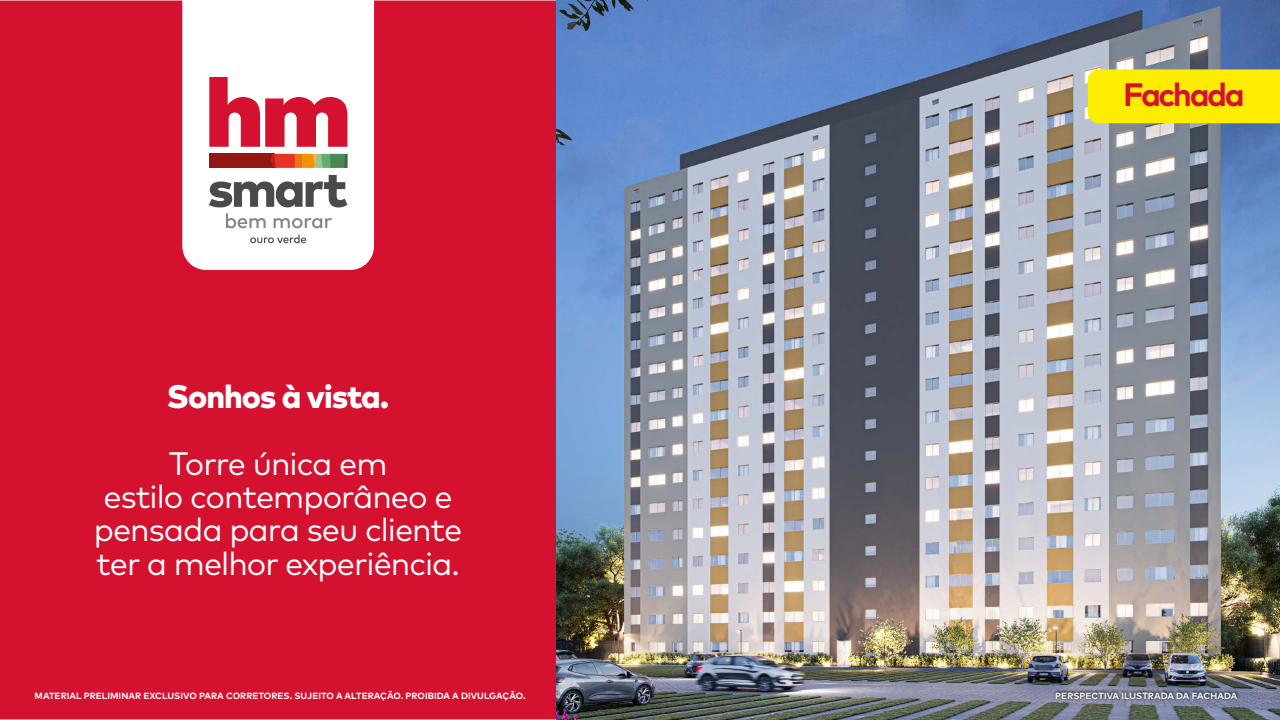
<style>
.page{position:relative;width:1280px;height:720px;background:#fff}
.page>*{position:absolute;margin:0;border:0;box-sizing:border-box;transform-origin:0 0}
.t1{font:32.5px/33.2px "Mark Pro";letter-spacing:-.03em;color:#fff;text-align:center}
.t2{font:800 32.5px "Mark Pro";letter-spacing:-.03em;color:#fff}
.t3{font:700 32.5px "Mark Pro";letter-spacing:-.075em;color:#d51130}
.t4{font:700 9px "Mark Pro";letter-spacing:.005em;color:#fff}
</style>
<div class="page">
<div style="left:0;top:0;width:556px;height:720px;background:#d51130"></div>
<img style="left:556px;top:0;width:724px;height:720px">
<div style="left:0;top:110px;width:332px;height:173px;background:#d51130"></div>
<div style="left:1088px;top:69px;width:192px;height:54px;background:#ffed00"></div>
<div style="left:1053px;top:690px;width:187px;height:11px;background:#000;opacity:.6"></div>
<svg style="left:182px;top:0;width:192px;height:270px"></svg>
<svg style="left:209px;top:175px;width:138px;height:32px"></svg>
<div style="left:209px;top:154px;width:66px;height:14px;background:#931813"></div>
<svg style="left:271px;top:154px;width:76px;height:14px"></svg>
<svg style="left:209px;top:77px;width:138px;height:70px"></svg>
<svg style="left:250px;top:235px;width:56px;height:8px"></svg>
<svg style="left:226px;top:213px;width:106px;height:15px"></svg>
<h1 class="t2" style="left:167px;top:372px;width:224px">Sonhos à vista.</h1>
<h1 class="t1" style="left:94px;top:444px;width:370px">Torre única em<br>estilo contemporâneo e pensada para seu cliente ter a melhor experiência.</h1>
<h1 class="t3" style="left:1123px;top:70px;width:123px">Fachada</h1>
<p class="t4" style="left:35px;top:689px;width:492px">MATERIAL PRELIMINAR EXCLUSIVO PARA CORRETORES. SUJEITO A ALTERAÇÃO. PROIBIDA A DIVULGAÇÃO.</p>
<p class="t4" style="left:1055px;top:689px;width:184px">PERSPECTIVA ILUSTRADA DA FACHADA</p>
</div>
